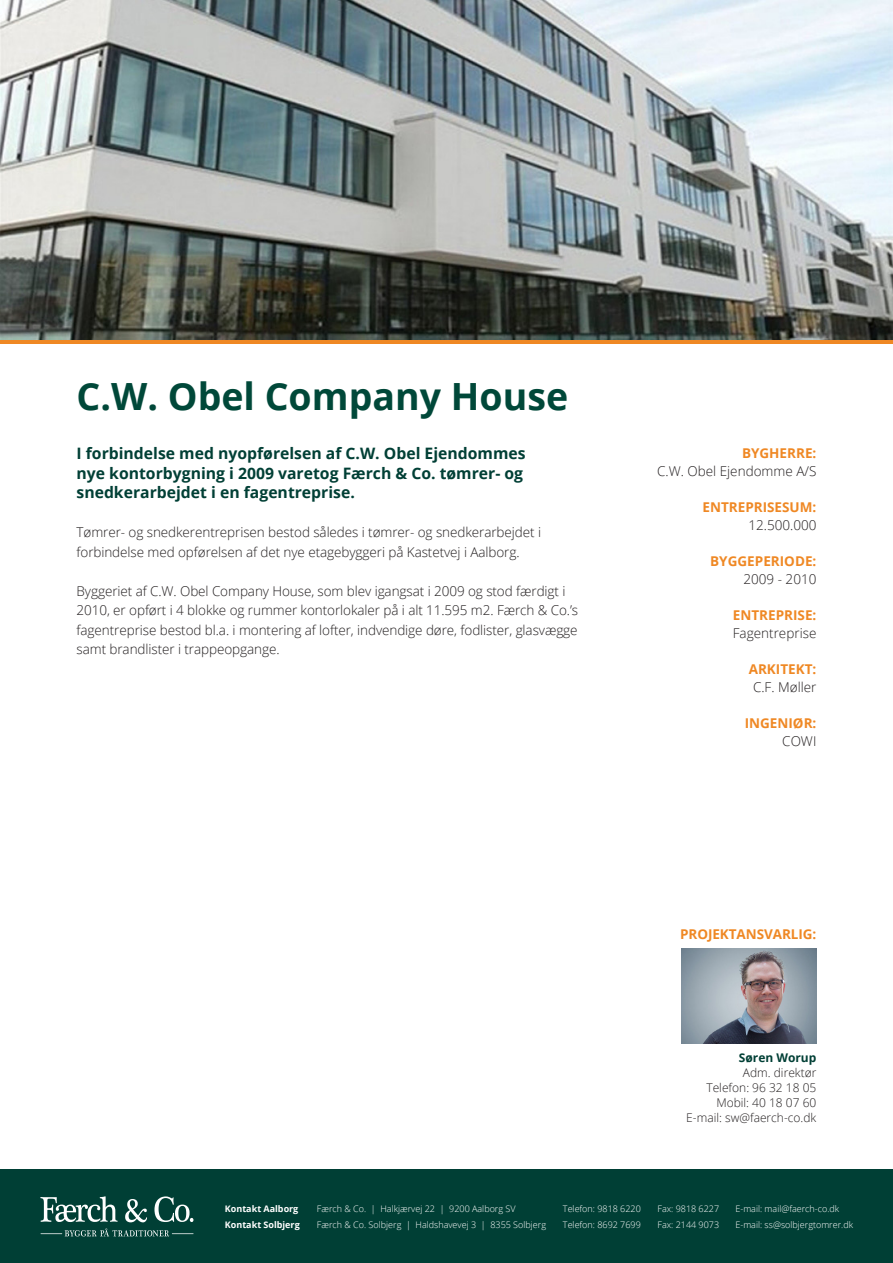
<style>
.page{position:relative;width:893px;height:1263px;background:#fff}
.page>*{position:absolute;margin:0;border:0;box-sizing:border-box;transform-origin:0 0}
.t1{font:700 37.5px "Open Sans";color:#004839}
.t2{font:700 15.75px/19.5px "Open Sans";color:#003f35}
.t3{font:300 13.5px/19.5px "Open Sans";letter-spacing:-.005em;color:#231f20}
.t4{font:700 13.5px "Open Sans";color:#ef8824}
.t5{font:300 12px/15px "Open Sans";color:#231f20;text-align:right}
.t6{font:700 12px "Open Sans";color:#003f35}
.t7{font:300 9px "Open Sans";color:#fff}
.t8{font:700 9px "Open Sans";color:#fff}
</style>
<div class="page">
<div style="left:0;top:1170px;width:893px;height:93px;background:#003f35"></div>
<img style="left:0;top:0;width:893px;height:340px">
<svg style="left:40px;top:1196px;width:78px;height:26px"></svg>
<svg style="left:125px;top:1199px;width:22px;height:23px"></svg>
<svg style="left:154px;top:1196px;width:39px;height:26px"></svg>
<svg style="left:41px;top:1228px;width:152px;height:8px"></svg>
<img style="left:681px;top:948px;width:135px;height:95px">
<hr style="left:0;top:340px;width:893px;height:4px;background:#ef8824">
<h1 class="t1" style="left:77px;top:370px;width:493px">C.W. Obel Company House</h1>
<p class="t2" style="left:77px;top:443px;width:451px">I forbindelse med nyopførelsen af C.W. Obel Ejendommes nye kontorbygning i 2009 varetog Færch &amp; Co. tømrer- og snedkerarbejdet i en fagentreprise.</p>
<p class="t3" style="left:77px;top:522px;width:466px">Tømrer- og snedkerentreprisen bestod således i tømrer- og snedkerarbejdet i forbindelse med opførelsen af det nye etagebyggeri på Kastetvej i Aalborg.</p>
<p class="t3" style="left:77px;top:581px;width:503px">Byggeriet af C.W. Obel Company House, som blev igangsat i 2009 og stod færdigt i 2010, er opført i 4 blokke og rummer kontorlokaler på i alt 11.595 m2. Færch &amp; Co.’s fagentreprise bestod bl.a. i montering af lofter, indvendige døre, fodlister, glasvægge samt brandlister i trappeopgange.</p>
<p class="t4" style="left:742px;top:443px;width:76px">BYGHERRE:</p>
<p class="t3" style="left:657px;top:460px;width:161px">C.W. Obel Ejendomme A/S</p>
<p class="t4" style="left:702px;top:497px;width:115px">ENTREPRISESUM:</p>
<p class="t3" style="left:748px;top:514px;width:70px">12.500.000</p>
<p class="t4" style="left:710px;top:551px;width:108px">BYGGEPERIODE:</p>
<p class="t3" style="left:743px;top:568px;width:75px">2009 - 2010</p>
<p class="t4" style="left:733px;top:605px;width:85px">ENTREPRISE:</p>
<p class="t3" style="left:733px;top:622px;width:85px">Fagentreprise</p>
<p class="t4" style="left:749px;top:659px;width:69px">ARKITEKT:</p>
<p class="t3" style="left:753px;top:676px;width:65px">C.F. Møller</p>
<p class="t4" style="left:745px;top:713px;width:73px">INGENIØR:</p>
<p class="t3" style="left:782px;top:730px;width:36px">COWI</p>
<p class="t4" style="left:680px;top:925px;width:138px">PROJEKTANSVARLIG:</p>
<p class="t6" style="left:739px;top:1049px;width:79px">Søren Worup</p>
<p class="t5" style="left:686px;top:1065px;width:132px">Adm. direktør<br>Telefon: 96 32 18 05<br>Mobil: 40 18 07 60<br>E-mail: sw@faerch-co.dk</p>
<p class="t8" style="left:225px;top:1202px;width:75px">Kontakt Aalborg</p>
<p class="t7" style="left:317px;top:1202px;width:200px">Færch &amp; Co. | Halkjærvej 22 | 9200 Aalborg SV</p>
<p class="t7" style="left:563px;top:1202px;width:79px">Telefon: 9818 6220</p>
<p class="t7" style="left:657px;top:1202px;width:63px">Fax: 9818 6227</p>
<p class="t7" style="left:735px;top:1202px;width:105px">E-mail: mail@faerch-co.dk</p>
<p class="t8" style="left:225px;top:1218px;width:76px">Kontakt Solbjerg</p>
<p class="t7" style="left:317px;top:1218px;width:231px">Færch &amp; Co. Solbjerg | Haldshavevej 3 | 8355 Solbjerg</p>
<p class="t7" style="left:563px;top:1218px;width:79px">Telefon: 8692 7699</p>
<p class="t7" style="left:657px;top:1218px;width:63px">Fax: 2144 9073</p>
<p class="t7" style="left:735px;top:1218px;width:119px">E-mail: ss@solbjergtomrer.dk</p>
</div>
